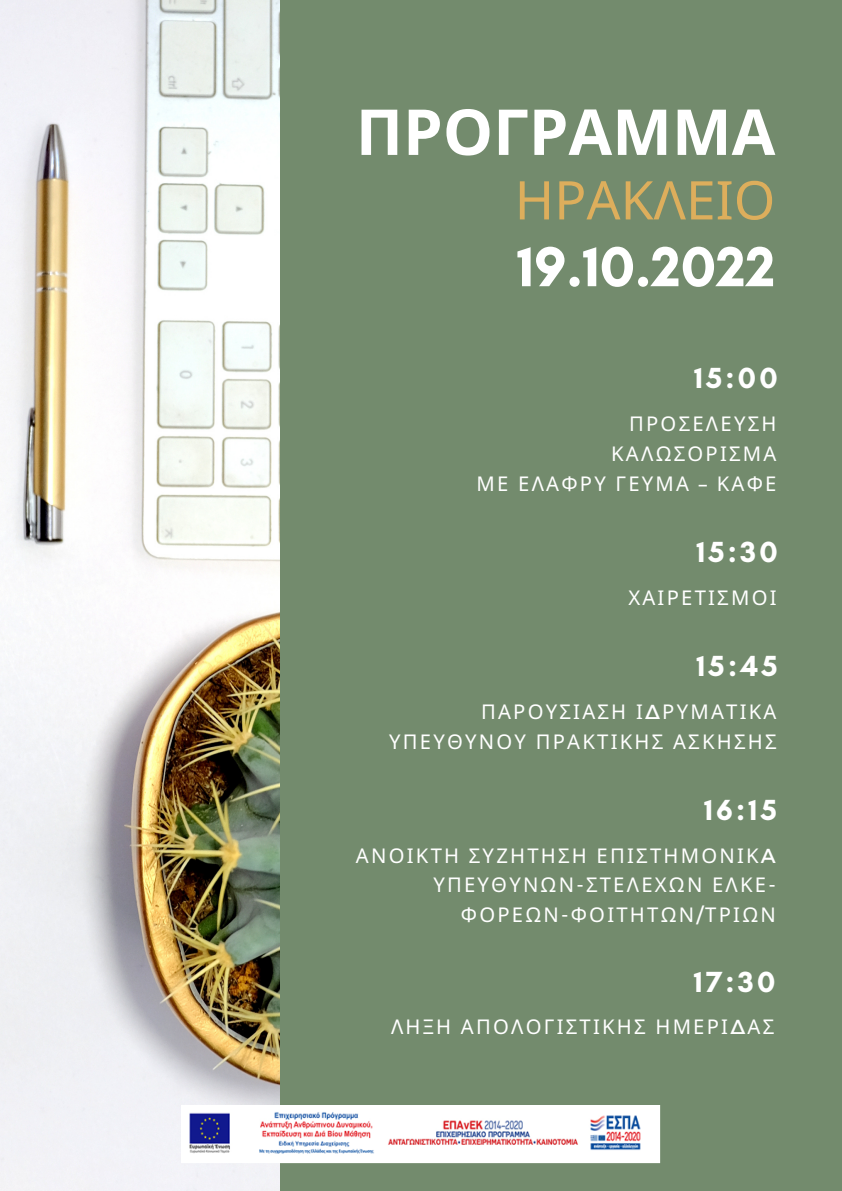
<style>
.page{position:relative;width:842px;height:1191px;background:#fff}
.page>*{position:absolute;margin:0;border:0;box-sizing:border-box;transform-origin:0 0}
.t1{font:700 63.3px "Noto Sans";color:#fff}
.t2{font:700 57.3px "Glacial Indifference";color:#fff}
.t3{font:53.3px "Noto Sans";color:#ddae5c}
.t4{font:700 29.6px "Glacial Indifference";letter-spacing:.11em;color:#fff}
.t5{font:20.3px/29.7px "Noto Sans";letter-spacing:.11em;color:#fff;text-align:right}
.s1{font-family:"Montserrat"}
</style>
<div class="page">
<div style="left:0;top:0;width:842px;height:1190px;background:#738b6d"></div>
<img style="left:0;top:0;width:279px;height:1190px">
<img style="left:181px;top:1104px;width:479px;height:59px">
<h1 class="t1" style="left:356px;top:87px;width:421px">ΠΡΟΓΡΑΜΜΑ</h1>
<h3 class="t3" style="left:515px;top:162px;width:262px">ΗΡΑΚΛΕΙΟ</h3>
<h2 class="t2" style="left:517px;top:232px;width:260px">19.10.2022</h2>
<h3 class="t4" style="left:694px;top:360px;width:85px">15:00</h3>
<p class="t5" style="left:477px;top:408px;width:301px">ΠΡΟΣΕΛΕΥΣΗ<br>ΚΑΛΩΣΟΡΙΣΜΑ<br>ΜΕ ΕΛΑΦΡΥ ΓΕΥΜΑ <span class="s1">–</span> ΚΑΦΕ</p>
<h3 class="t4" style="left:696px;top:533px;width:83px">15:30</h3>
<p class="t5" style="left:628px;top:582px;width:150px">ΧΑΙΡΕΤΙΣΜΟΙ</p>
<h3 class="t4" style="left:696px;top:647px;width:83px">15:45</h3>
<p class="t5" style="left:389px;top:696px;width:389px">ΠΑΡΟΥΣΙΑΣΗ Ι<span class="s1">Δ</span>ΡΥΜΑΤΙΚΑ<br>ΥΠΕΥΘΥΝΟΥ ΠΡΑΚΤΙΚΗΣ ΑΣΚΗΣΗΣ</p>
<h3 class="t4" style="left:704px;top:791px;width:74px">16:15</h3>
<p class="t5" style="left:356px;top:840px;width:421px;line-height:29.2px">ΑΝΟΙΚΤΗ ΣΥΖΗΤΗΣΗ ΕΠΙΣΤΗΜΟΝΙΚ<span class="s1">A<br></span>ΥΠΕΥΘΥΝΩΝ<span class="s1">-</span>ΣΤΕΛΕΧΩΝ ΕΛΚΕ<span class="s1">-<br></span>ΦΟΡΕΩΝ<span class="s1">-</span>ΦΟΙΤΗΤΩΝ<span class="s1">/</span>ΤΡΙΩΝ</p>
<h3 class="t4" style="left:694px;top:963px;width:83px">17:30</h3>
<p class="t5" style="left:391px;top:1010px;width:385px">ΛΗΞΗ ΑΠΟΛΟΓΙΣΤΙΚΗΣ ΗΜΕΡΙ<span class="s1">Δ</span>ΑΣ</p>
</div>
